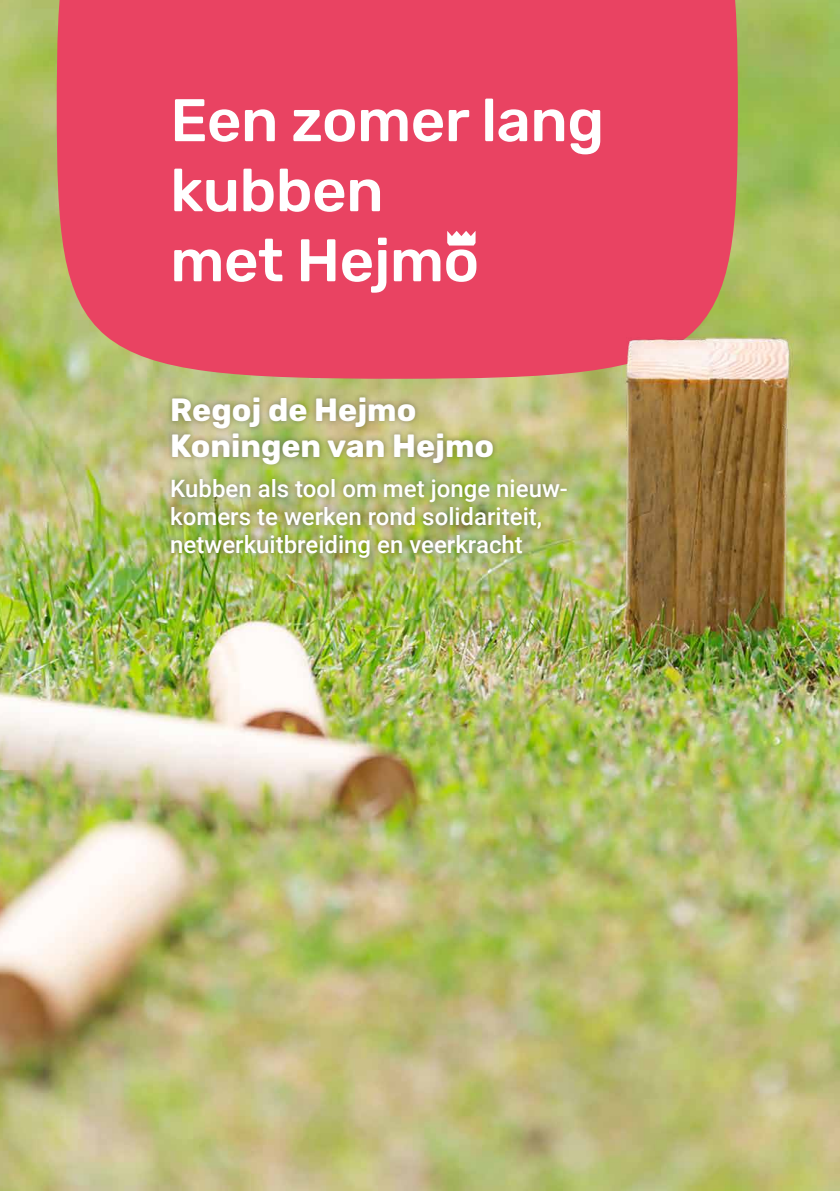
<style>
.page{position:relative;width:840px;height:1191px;background:#fff}
.page>*{position:absolute;margin:0;border:0;box-sizing:border-box;transform-origin:0 0}
.t1{font:500 60px/70px "Rubik";letter-spacing:-.01em;color:#fff}
.t2{font:700 32px/36px "Rubik";color:#fff}
.t3{font:500 24px/28px "Roboto";color:#fff}
</style>
<div class="page">
<img style="left:0;top:0;width:839px;height:1191px">
<div style="left:57px;top:0;width:680px;height:379px;background:#e94362"></div>
<div style="left:165px;top:391px;width:407px;height:172px;background:#1d1d1b;opacity:.4"></div>
<svg style="left:447px;top:231px;width:28px;height:14px"></svg>
<h1 class="t1" style="left:170px;top:87px;width:435px">Een zomer lang kubben<br>met Hejmo</h1>
<h2 class="t2" style="left:170px;top:393px;width:325px">Regoj de Hejmo<br>Koningen van Hejmo</h2>
<p class="t3" style="left:170px;top:473px;width:399px">Kubben als tool om met jonge nieuw&shy;komers te werken rond solidariteit, netwerkuitbreiding en veerkracht</p>
</div>
